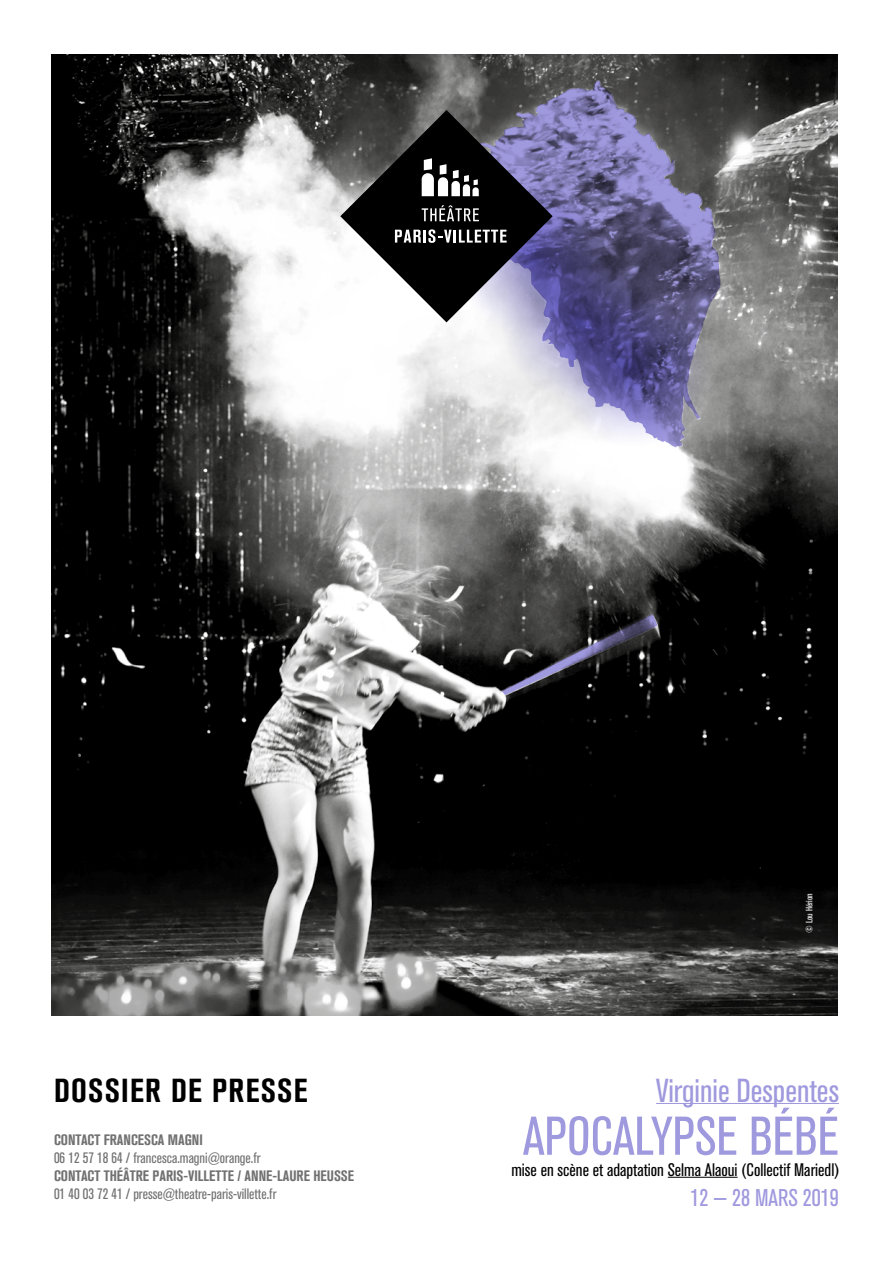
<style>
.page{position:relative;width:893px;height:1263px;background:#fff}
.page>*{position:absolute;margin:0;border:0;box-sizing:border-box;transform-origin:0 0}
.t1{font:condensed 54px "Akzidenz Grotesk BQ";color:#9f99de}
.t2{font:condensed 33px "Akzidenz Grotesk BQ";color:#9f99de}
.t3{font:700 condensed 33px "Akzidenz Grotesk BQ";letter-spacing:.04em;color:#000}
.t4{font:condensed 24px "Akzidenz Grotesk BQ";color:#9f99de}
.t5{font:condensed 18px "Akzidenz Grotesk BQ";color:#000}
.t6{font:condensed 15px "Akzidenz Grotesk BQ";color:#727171}
.t7{font:700 condensed 15px "Akzidenz Grotesk BQ";color:#727171}
.t8{font:condensed 9.3px "Akzidenz Grotesk BQ";color:#fff}
</style>
<div class="page">
<hr style="left:668px;top:1177px;width:70px;height:1px;background:#000">
<hr style="left:656px;top:1103px;width:183px;height:1px;background:#9f99de">
<img style="left:52px;top:54px;width:786px;height:962px">
<svg style="left:340px;top:110px;width:213px;height:212px;background:#44434b"></svg>
<svg style="left:422px;top:158px;width:57px;height:38px"></svg>
<svg style="left:422px;top:205px;width:57px;height:16px"></svg>
<svg style="left:395px;top:229px;width:112px;height:14px"></svg>
<h2 class="t3" style="left:54px;top:1071px;width:255px">DOSSIER DE PRESSE</h2>
<p class="t7" style="left:54px;top:1131px;width:150px">CONTACT FRANCESCA MAGNI</p>
<p class="t6" style="left:54px;top:1149px;width:208px">06 12 57 18 64 / francesca.magni@orange.fr</p>
<p class="t7" style="left:54px;top:1167px;width:301px">CONTACT THÉÂTRE PARIS-VILLETTE / ANNE-LAURE HEUSSE</p>
<p class="t6" style="left:54px;top:1185px;width:224px">01 40 03 72 41 / presse@theatre-paris-villette.fr</p>
<p class="t8" style="left:804px;top:933px;width:41px;rotate:-90deg">© Lou Hérion</p>
<h2 class="t2" style="left:656px;top:1072px;width:184px">Virginie Despentes</h2>
<h1 class="t1" style="left:523px;top:1106px;width:317px">APOCALYPSE BÉBÉ</h1>
<p class="t5" style="left:511px;top:1159px;width:330px">mise en scène et adaptation Selma Alaoui (Collectif Mariedl)</p>
<h3 class="t4" style="left:690px;top:1184px;width:150px">12 — 28 MARS 2019</h3>
</div>
